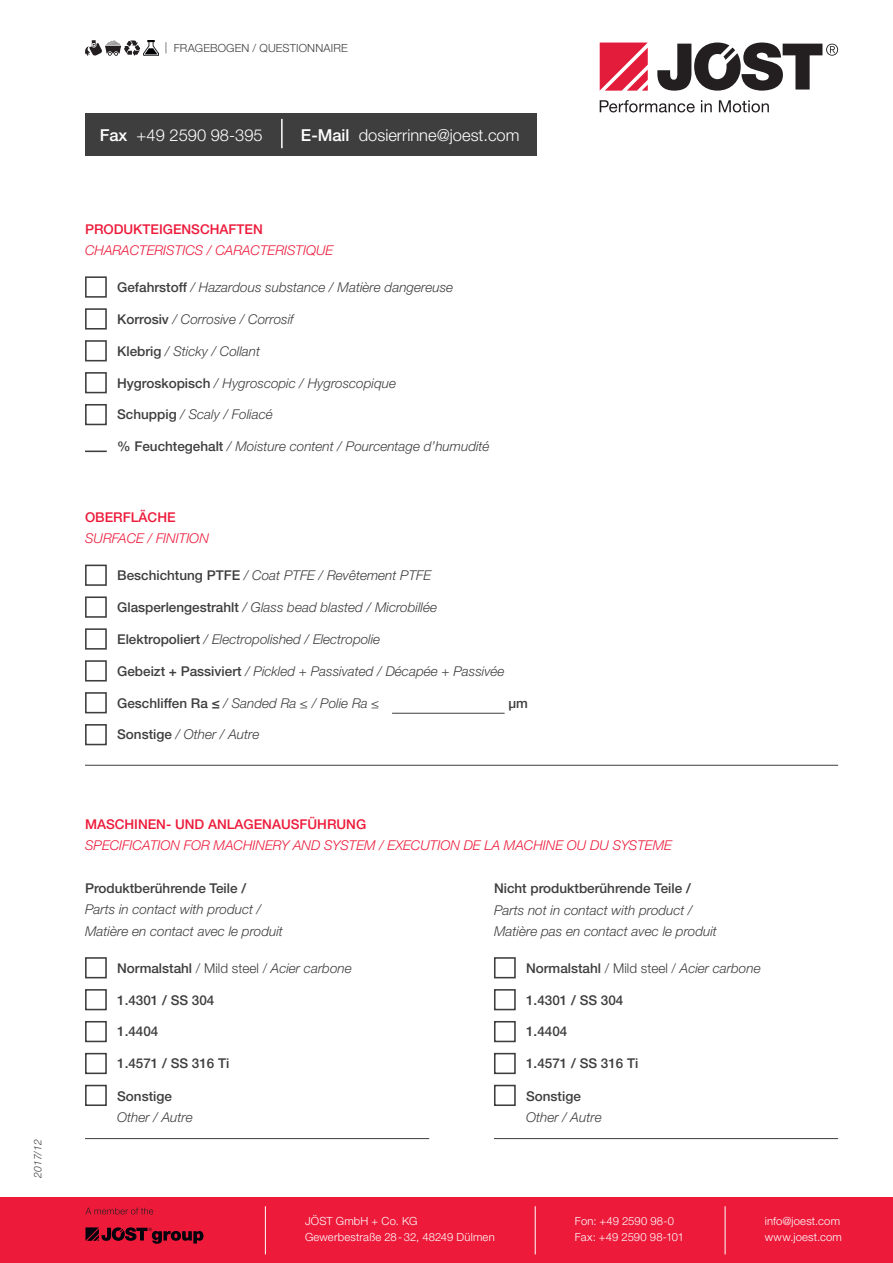
<style>
.page{position:relative;width:893px;height:1263px;background:#fff}
.page>*{position:absolute;margin:0;border:0;box-sizing:border-box;transform-origin:0 0}
.t1{font:300 16.5px "Helvetica Neue LT Pro";color:#fff}
.t2{font:italic 300 13.5px/21.3px "Helvetica Neue LT Pro";color:#3e3e3f}
.t3{font:500 13.5px "Helvetica Neue LT Pro";color:#3e3e3f}
.t4{font:italic 300 13.5px "Helvetica Neue LT Pro";color:#ed1a3a}
.t5{font:500 13.5px "Helvetica Neue LT Pro";color:#ed1a3a}
.t6{font:300 11.25px/15.9px "Helvetica Neue LT Pro";letter-spacing:.015em;color:#fff}
.t7{font:300 11.25px "Helvetica Neue LT Pro";letter-spacing:.015em;color:#3e3e3f}
.t8{font:italic 300 10.5px "Helvetica Neue LT Pro";color:#3e3e3f}
.s1{font-weight:500}
.s2{font-weight:500;font-style:normal}
.s3{font-style:normal}
</style>
<div class="page">
<div style="left:85px;top:113px;width:452px;height:42px;background:#3e3e3f"></div>
<svg style="left:600px;top:43px;width:48px;height:48px;background:#e8455e"></svg>
<svg style="left:600px;top:100px;width:95px;height:12px"></svg>
<svg style="left:701px;top:100px;width:11px;height:12px"></svg>
<svg style="left:719px;top:100px;width:50px;height:12px"></svg>
<svg style="left:657px;top:43px;width:181px;height:48px"></svg>
<svg style="left:85px;top:40px;width:55px;height:16px"></svg>
<img style="left:143px;top:40px;width:16px;height:16px">
<div style="left:0;top:1198px;width:893px;height:65px;background:#ed1a3a"></div>
<svg style="left:85px;top:1208px;width:68px;height:6px"></svg>
<svg style="left:85px;top:1227px;width:118px;height:17px"></svg>
<hr style="left:535px;top:1206px;width:1px;height:48px;background:#fff">
<hr style="left:265px;top:1206px;width:1px;height:48px;background:#fff">
<hr style="left:725px;top:1206px;width:1px;height:48px;background:#fff">
<hr style="left:281px;top:119px;width:2px;height:29px;background:#fff">
<hr style="left:85px;top:765px;width:753px;height:1px;background:#3e3e3f">
<hr style="left:392px;top:713px;width:113px;height:1px;background:#3e3e3f">
<div style="left:85px;top:276px;width:22px;height:22px;border:2px solid #3e3e3f"></div>
<div style="left:85px;top:308px;width:22px;height:22px;border:2px solid #3e3e3f"></div>
<div style="left:85px;top:340px;width:22px;height:21px;border:2px solid #3e3e3f"></div>
<div style="left:85px;top:372px;width:22px;height:21px;border:2px solid #3e3e3f"></div>
<div style="left:85px;top:404px;width:22px;height:21px;border:2px solid #3e3e3f"></div>
<div style="left:85px;top:565px;width:22px;height:21px;border:2px solid #3e3e3f"></div>
<div style="left:85px;top:596px;width:22px;height:22px;border:2px solid #3e3e3f"></div>
<div style="left:85px;top:628px;width:22px;height:22px;border:2px solid #3e3e3f"></div>
<div style="left:85px;top:660px;width:22px;height:21px;border:2px solid #3e3e3f"></div>
<div style="left:85px;top:692px;width:22px;height:21px;border:2px solid #3e3e3f"></div>
<div style="left:85px;top:724px;width:22px;height:21px;border:2px solid #3e3e3f"></div>
<div style="left:85px;top:957px;width:22px;height:21px;border:2px solid #3e3e3f"></div>
<div style="left:494px;top:957px;width:22px;height:21px;border:2px solid #3e3e3f"></div>
<div style="left:85px;top:989px;width:22px;height:21px;border:2px solid #3e3e3f"></div>
<div style="left:494px;top:989px;width:22px;height:21px;border:2px solid #3e3e3f"></div>
<div style="left:85px;top:1021px;width:22px;height:21px;border:2px solid #3e3e3f"></div>
<div style="left:494px;top:1021px;width:22px;height:21px;border:2px solid #3e3e3f"></div>
<div style="left:85px;top:1053px;width:22px;height:21px;border:2px solid #3e3e3f"></div>
<div style="left:494px;top:1053px;width:22px;height:21px;border:2px solid #3e3e3f"></div>
<div style="left:85px;top:1085px;width:22px;height:21px;border:2px solid #3e3e3f"></div>
<div style="left:494px;top:1085px;width:22px;height:21px;border:2px solid #3e3e3f"></div>
<hr style="left:85px;top:1138px;width:344px;height:1px;background:#3e3e3f">
<hr style="left:494px;top:1138px;width:344px;height:1px;background:#3e3e3f">
<hr style="left:85px;top:450px;width:22px;height:2px;background:#3e3e3f">
<p class="t8" style="left:31px;top:1178px;width:40px;rotate:-90deg">2017/12</p>
<p class="t7" style="left:165px;top:41px;width:184px">| FRAGEBOGEN / QUESTIONNAIRE</p>
<p class="t1" style="left:100px;top:125px;width:165px"><span class="s1">Fax</span> +49 2590 98-395</p>
<p class="t1" style="left:301px;top:125px;width:220px"><span class="s1">E-Mail</span> dosierrinne@joest.com</p>
<p class="t5" style="left:85px;top:221px;width:179px">PRODUKTEIGENSCHAFTEN</p>
<p class="t4" style="left:85px;top:242px;width:250px">CHARACTERISTICS / CARACTERISTIQUE</p>
<p class="t2" style="left:117px;top:276px;width:338px"><span class="s2">Gefahrstoff</span> / Hazardous substance / Matière dangereuse</p>
<p class="t2" style="left:117px;top:308px;width:178px"><span class="s2">Korrosiv</span> / Corrosive / Corrosif</p>
<p class="t2" style="left:117px;top:340px;width:145px"><span class="s2">Klebrig</span> / Sticky / Collant</p>
<p class="t2" style="left:117px;top:372px;width:280px"><span class="s2">Hygroskopisch</span> / Hygroscopic / Hygroscopique</p>
<p class="t2" style="left:117px;top:404px;width:157px"><span class="s2">Schuppig</span> / Scaly / Foliacé</p>
<p class="t2" style="left:117px;top:436px;width:374px"><span class="s2">% Feuchtegehalt</span> / Moisture content / Pourcentage d’humudité</p>
<p class="t5" style="left:85px;top:509px;width:92px">OBERFLÄCHE</p>
<p class="t4" style="left:85px;top:530px;width:125px">SURFACE / FINITION</p>
<p class="t2" style="left:117px;top:564px;width:316px"><span class="s2">Beschichtung PTFE</span> / Coat PTFE / Revêtement PTFE</p>
<p class="t2" style="left:117px;top:596px;width:321px"><span class="s2">Glasperlengestrahlt</span> / Glass bead blasted / Microbillée</p>
<p class="t2" style="left:117px;top:628px;width:265px"><span class="s2">Elektropoliert</span> / Electropolished / Electropolie</p>
<p class="t2" style="left:117px;top:660px;width:389px"><span class="s2">Gebeizt + Passiviert</span> / Pickled + Passivated / Décapée + Passivée</p>
<p class="t2" style="left:117px;top:692px;width:264px"><span class="s2">Geschliffen Ra ≤</span> / Sanded Ra ≤ / Polie Ra ≤</p>
<p class="t3" style="left:509px;top:695px;width:21px">μm</p>
<p class="t2" style="left:117px;top:724px;width:144px"><span class="s2">Sonstige</span> / Other / Autre</p>
<p class="t5" style="left:85px;top:816px;width:283px">MASCHINEN- UND ANLAGENAUSFÜHRUNG</p>
<p class="t4" style="left:85px;top:837px;width:588px">SPECIFICATION FOR MACHINERY AND SYSTEM / EXECUTION DE LA MACHINE OU DU SYSTEME</p>
<p class="t3" style="left:85px;top:880px;width:163px">Produktberührende Teile /</p>
<p class="t2" style="left:85px;top:898px;width:199px">Parts in contact with product /<br>Matière en contact avec le produit</p>
<p class="t3" style="left:494px;top:880px;width:198px">Nicht produktberührende Teile /</p>
<p class="t2" style="left:494px;top:899px;width:224px">Parts not in contact with product /<br>Matière pas en contact avec le produit</p>
<p class="t2" style="left:117px;top:957px;width:236px"><span class="s2">Normalstahl</span> <span class="s3">/ Mild steel /</span> Acier carbone</p>
<p class="t2" style="left:526px;top:957px;width:236px"><span class="s2">Normalstahl</span> <span class="s3">/ Mild steel /</span> Acier carbone</p>
<p class="t3" style="left:117px;top:991px;width:99px">1.4301 / SS 304</p>
<p class="t3" style="left:526px;top:991px;width:99px">1.4301 / SS 304</p>
<p class="t3" style="left:117px;top:1023px;width:43px">1.4404</p>
<p class="t3" style="left:526px;top:1023px;width:43px">1.4404</p>
<p class="t3" style="left:117px;top:1055px;width:114px">1.4571 / SS 316 Ti</p>
<p class="t3" style="left:526px;top:1055px;width:114px">1.4571 / SS 316 Ti</p>
<p class="t3" style="left:117px;top:1088px;width:56px">Sonstige</p>
<p class="t2" style="left:117px;top:1106px;width:77px">Other / Autre</p>
<p class="t3" style="left:526px;top:1088px;width:56px">Sonstige</p>
<p class="t2" style="left:526px;top:1106px;width:77px">Other / Autre</p>
<p class="t6" style="left:305px;top:1213px;width:191px">JÖST GmbH + Co. KG<br>Gewerbestraße 28-32, 48249 Dülmen</p>
<p class="t6" style="left:575px;top:1213px;width:111px">Fon: +49 2590 98-0<br>Fax: +49 2590 98-101</p>
<p class="t6" style="left:765px;top:1213px;width:79px">info@joest.com www.joest.com</p>
</div>
